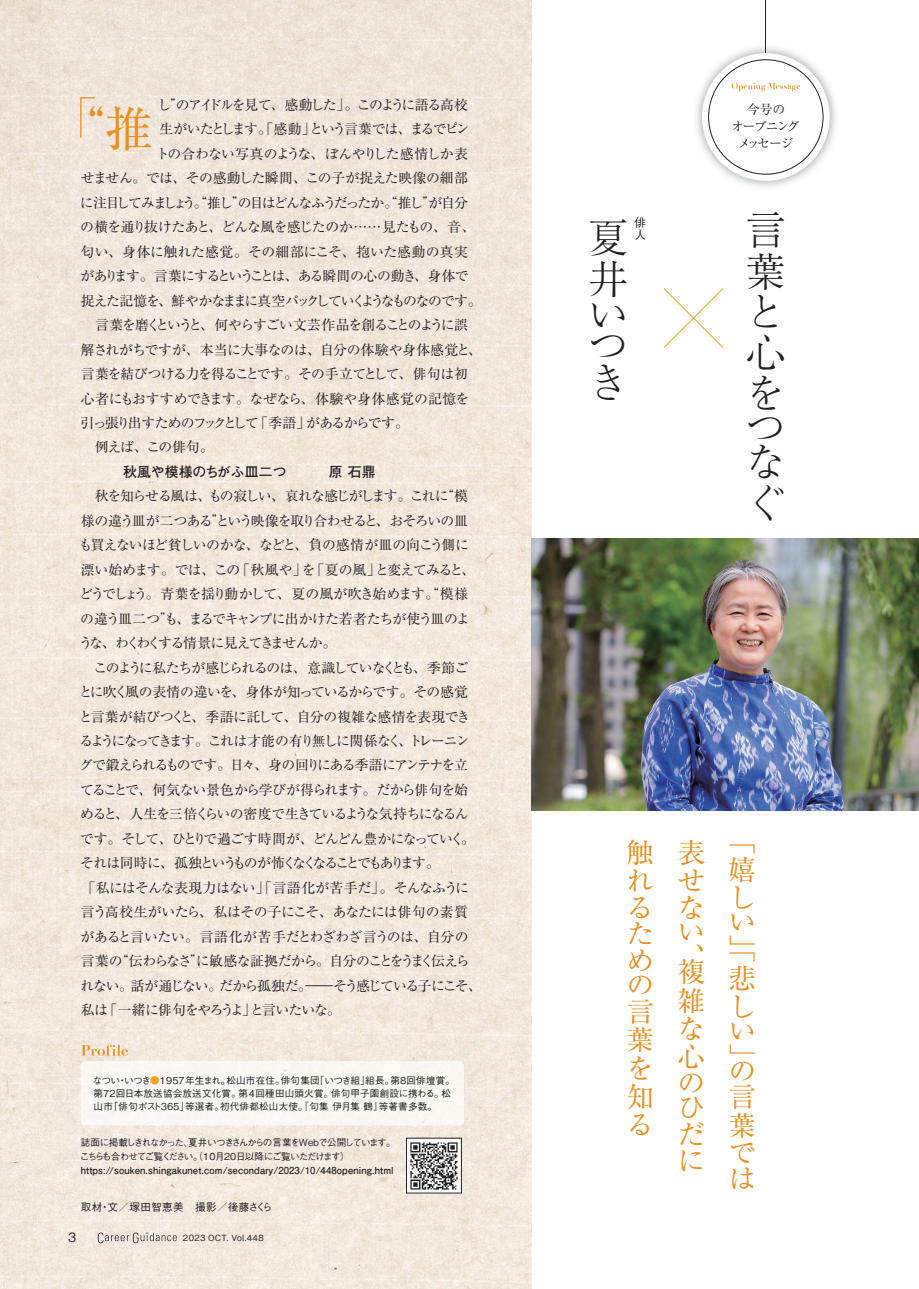
<style>
.page{position:relative;width:919px;height:1289px;background:#fff}
.page>*{position:absolute;margin:0;border:0;box-sizing:border-box;transform-origin:0 0}
.t1{font:48.9px "Ryumin Pro Regular 90 msp RKSJ H";color:#e89022}
.t2{font:40.35px/41px "Ryumin Pro Light 90 msp RKSJ V";color:#231f20}
.t3{font:27.6px/27px "Ryumin Pro Regular 90 msp RKSJ H";color:#e89022}
.t4{font:13.8px/24.5px "Ryumin Pro Regular 90 msp RKSJ H";letter-spacing:-.07em;color:#231f20}
.t5{font:13.8px "Ryumin Pro Regular 90 msp RKSJ H";letter-spacing:-.135em;color:#231f20}
.t6{font:13.8px "Ryumin Pro Regular 90 msp RKSJ H";letter-spacing:-.12em;color:#231f20}
.t7{font:13.8px "Ryumin Pro Regular 90 msp RKSJ H";letter-spacing:-.095em;color:#231f20}
.t8{font:13.8px "Ryumin Pro Regular 90 msp RKSJ H";letter-spacing:-.09em;color:#231f20}
.t9{font:13.8px "Ryumin Pro Regular 90 msp RKSJ H";letter-spacing:-.05em;color:#231f20}
.t10{font:13.8px "Ryumin Pro Regular 90 msp RKSJ H";letter-spacing:-.03em;color:#231f20}
.t11{font:13.8px "Ryumin Pro Regular 90 msp RKSJ H";letter-spacing:-.02em;color:#231f20}
.t12{font:13.8px "Ryumin Pro Regular 90 msp RKSJ H";letter-spacing:-.015em;color:#231f20}
.t13{font:13.8px "Ryumin Pro Regular 90 msp RKSJ H";letter-spacing:.01em;color:#231f20}
.t14{font:13.8px "Ryumin Pro Regular 90 msp RKSJ H";letter-spacing:-.045em;color:#231f20}
.t15{font:13.8px "Futo Go B101 Pro Bold 90 msp RKSJ H";color:#231f20}
.t16{font:12.75px/17px "Ryumin Pro Regular 90 msp RKSJ H";letter-spacing:-.11em;color:#231f20;text-align:center}
.t17{font:12.75px "Gothic BBB Pro Medium 90 msp RKSJ V";color:#231f20}
.t18{font:11.7px/12px "Gothic BBB Pro Medium 90 msp RKSJ V";color:#231f20}
.t19{font:10.65px "Gothic BBB Pro Medium 90 msp RKSJ V";letter-spacing:.03em;color:#231f20}
.t20{font:9.6px/12.8px "Gothic BBB Pro Medium 90 msp RKSJ V";letter-spacing:.02em;color:#231f20}
.t21{font:9.6px/13.8px "Gothic BBB Pro Medium 90 msp RKSJ V";letter-spacing:-.12em;color:#231f20}
.t22{font:9.6px "Futo Go B101 Pro Bold 90 msp RKSJ H";letter-spacing:.01em;color:#231f20}
.t23{font:8.55px "Gothic BBB Pro Medium 90 msp RKSJ V";letter-spacing:.035em;color:#231f20}
.s1{color:#eea21f}
</style>
<div class="page">
<img style="left:0;top:0;width:531px;height:1288px">
<svg style="left:80px;top:97px;width:16px;height:42px"></svg>
<img style="left:531px;top:538px;width:387px;height:272px">
<hr style="left:765px;top:0;width:1px;height:52px;background:#231f20">
<svg style="left:663px;top:288px;width:61px;height:60px"></svg>
<img style="left:696px;top:47px;width:140px;height:140px">
<div style="left:702px;top:53px;width:127px;height:128px;background:#fff;border-radius:50%"></div>
<svg style="left:731px;top:83px;width:69px;height:8px"></svg>
<div style="left:81px;top:1061px;width:382px;height:64px;background:#faf7f3;border-radius:4px"></div>
<svg style="left:81px;top:1044px;width:47px;height:11px"></svg>
<img style="left:408px;top:1139px;width:51px;height:52px">
<svg style="left:98px;top:1232px;width:79px;height:11px"></svg>
<p class="t6" style="left:157px;top:100px;width:312px">し”のアイドルを見て、感動した」。このように語る高校</p>
<p class="t5" style="left:159px;top:124px;width:311px">生がいたとします。「感動」という言葉では、まるでピン</p>
<p class="t14" style="left:156px;top:148px;width:313px">トの合わない写真のような、ぼんやりした感情しか表</p>
<p class="t11" style="left:81px;top:173px;width:388px">せません。では、その感動した瞬間、この子が捉えた映像の細部</p>
<p class="t5" style="left:80px;top:197px;width:389px">に注目してみましょう。“推し”の目はどんなふうだったか。“推し”が自分</p>
<p class="t9" style="left:80px;top:222px;width:397px">の横を通り抜けたあと、どんな風を感じたのか……見たもの、音、</p>
<p class="t13" style="left:81px;top:246px;width:388px">匂い、身体に触れた感覚。その細部にこそ、抱いた感動の真実</p>
<p class="t8" style="left:81px;top:271px;width:389px">があります。言葉にするということは、ある瞬間の心の動き、身体で</p>
<p class="t7" style="left:81px;top:295px;width:403px">捉えた記憶を、鮮やかなままに真空パックしていくようなものなのです。</p>
<p class="t4" style="left:81px;top:314px;width:388px">　言葉を磨くというと、何やらすごい文芸作品を創ることのように誤</p>
<p class="t10" style="left:81px;top:344px;width:403px">解されがちですが、本当に大事なのは、自分の体験や身体感覚と、</p>
<p class="t4" style="left:81px;top:363px;width:388px">言葉を結びつける力を得ることです。その手立てとして、俳句は初</p>
<p class="t12" style="left:81px;top:393px;width:390px">心者にもおすすめできます。なぜなら、体験や身体感覚の記憶を</p>
<p class="t6" style="left:81px;top:417px;width:330px">引っ張り出すためのフックとして「季語」があるからです。</p>
<p class="t4" style="left:81px;top:437px;width:135px">　例えば、この俳句。</p>
<p class="t15" style="left:81px;top:466px;width:296px">　　　秋風や模様のちがふ皿二つ　　　原 石鼎</p>
<p class="t4" style="left:79px;top:486px;width:405px">　秋を知らせる風は、もの寂しい、哀れな感じがします。これに“模様の違う皿が二つある”という映像を取り合わせると、おそろいの皿も買えないほど貧しいのかな、などと、負の感情が皿の向こう側に漂い始めます。では、この「秋風や」を「夏の風」と変えてみると、どうでしょう。青葉を揺り動かして、夏の風が吹き始めます。“模様の違う皿二つ”も、まるでキャンプに出かけた若者たちが使う皿のような、わくわくする情景に見えてきませんか。<br>　このように私たちが感じられるのは、意識していなくとも、季節ごとに吹く風の表情の違いを、身体が知っているからです。その感覚と言葉が結びつくと、季語に託して、自分の複雑な感情を表現できるようになってきます。これは才能の有り無しに関係なく、トレーニングで鍛えられるものです。日々、身の回りにある季語にアンテナを立てることで、何気ない景色から学びが得られます。だから俳句を始めると、人生を三倍くらいの密度で生きているような気持ちになるんです。そして、ひとりで過ごす時間が、どんどん豊かになっていく。それは同時に、孤独というものが怖くなくなることでもあります。<br>「私にはそんな表現力はない」「言語化が苦手だ」。そんなふうに言う高校生がいたら、私はその子にこそ、あなたには俳句の素質があると言いたい。言語化が苦手だとわざわざ言うのは、自分の言葉の“伝わらなさ”に敏感な証拠だから。自分のことをうまく伝えられない。話が通じない。だから孤独だ。―そう感じている子にこそ、私は「一緒に俳句をやろうよ」と言いたいな。</p>
<h1 class="t1" style="left:56px;top:110px;width:99px">“推</h1>
<p class="t20" style="left:93px;top:1075px;width:364px">なつい・いつき<span class="s1">●</span>1957年生まれ。松山市在住。俳句集団「いつき組」組長。第８回俳壇賞。第７２回日本放送協会放送文化賞。第4回種田山頭火賞。俳句甲子園創設に携わる。松山市「俳句ポスト３６５」等選者。初代俳都松山大使。『句集 伊月集 鶴』等著書多数。</p>
<p class="t21" style="left:80px;top:1137px;width:317px">誌面に掲載しきれなかった、夏井いつきさんからの言葉をWebで公開しています。こちらも合わせてご覧ください。（10月20日以降にご覧いただけます）</p>
<p class="t22" style="left:81px;top:1166px;width:314px">https://souken.shingakunet.com/secondary/2023/10/448opening.html</p>
<p class="t19" style="left:81px;top:1203px;width:193px">取材・文／塚田智恵美　撮影／後藤さくら</p>
<p class="t17" style="left:68px;top:1232px;width:10px">3</p>
<p class="t23" style="left:183px;top:1234px;width:82px">2023 OCT. Vol.448</p>
<p class="t16" style="left:731px;top:103px;width:70px">今号の<br>オープニングメッセージ</p>
<p class="t18" style="left:634px;top:218px;width:13px">俳人</p>
<h2 class="t2" style="left:745px;top:215px;width:40px">言葉と心を</h2>
<h2 class="t2" style="left:745px;top:416px;width:38px;line-height:34.3px">つな</h2>
<h2 class="t2" style="left:745px;top:487px;width:39px">ぐ</h2>
<h2 class="t2" style="left:588px;top:222px;width:40px;line-height:41.5px">夏井</h2>
<h2 class="t2" style="left:588px;top:305px;width:38px;line-height:30.5px">いつ</h2>
<h2 class="t2" style="left:588px;top:368px;width:33px">き</h2>
<h3 class="t3" style="left:626px;top:843px;width:29px;line-height:26.4px">触れるための言</h3>
<h3 class="t3" style="left:626px;top:1029px;width:28px;line-height:28.2px;text-align:justify">葉を知る</h3>
<h3 class="t3" style="left:677px;top:843px;width:29px;text-align:justify">表せな</h3>
<h3 class="t3" style="left:677px;top:923px;width:27px;line-height:25px">い、</h3>
<h3 class="t3" style="left:677px;top:961px;width:29px;text-align:justify">複雑な心のひだに</h3>
<h3 class="t3" style="left:728px;top:830px;width:28px;line-height:28.3px;text-align:justify">「嬉し</h3>
<h3 class="t3" style="left:728px;top:912px;width:28px">い」「</h3>
<h3 class="t3" style="left:728px;top:968px;width:28px;line-height:27.9px">悲し</h3>
<h3 class="t3" style="left:728px;top:1021px;width:28px;line-height:25.7px">い」</h3>
<h3 class="t3" style="left:728px;top:1061px;width:28px;line-height:26.1px">の言</h3>
<h3 class="t3" style="left:728px;top:1116px;width:28px;line-height:26.2px;text-align:justify">葉では</h3>
</div>
